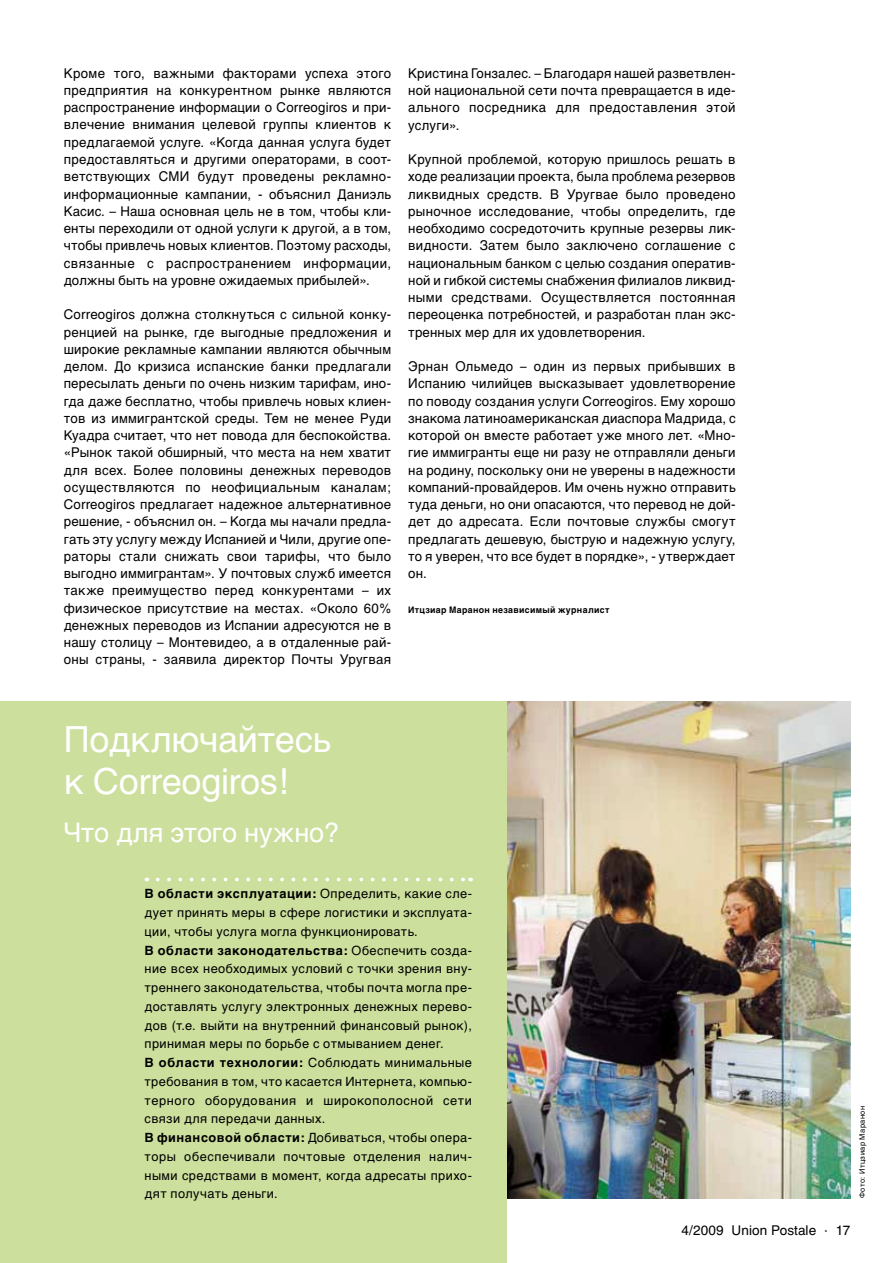
<style>
.page{position:relative;width:893px;height:1263px;background:#fff}
.page>*{position:absolute;margin:0;border:0;box-sizing:border-box;transform-origin:0 0}
.t1{font:36px/42px "Helvetica Cyr Upright";letter-spacing:-.01em;color:#fff}
.t2{font:27px "Helvetica Cyr Upright";letter-spacing:-.005em;color:#fff}
.t3{font:13.5px/17.2px "Helvetica Cyr Upright";letter-spacing:.015em;color:#000;text-align:justify}
.t4{font:12.75px/18.8px "Helvetica Cyr Upright";letter-spacing:.03em;color:#000}
.t5{font:700 12.75px "Helvetica Cyr";letter-spacing:.04em;color:#000}
.t6{font:700 9px "Helvetica Cyr";letter-spacing:.04em;color:#000}
.t7{font:7.5px "Helvetica Cyr Upright";letter-spacing:.05em;color:#000}
.s1{font-family:"Helvetica Cyr Upright";font-weight:400}
.s2{font-family:"Helvetica Cyr";font-weight:700}
</style>
<div class="page">
<img style="left:506px;top:701px;width:344px;height:497px">
<div style="left:0;top:701px;width:506px;height:562px;background:#ccdf9d"></div>
<svg style="left:158px;top:878px;width:313px;height:3px"></svg>
<p class="t3" style="left:64px;top:64px;width:329px">Кроме того, важными факторами успеха этого предприятия на конкурентном рынке являются распространение информации о Correogiros и при&shy;влечение внимания целевой группы клиентов к предлагаемой услуге. «Когда данная услуга будет предоставляться и другими операторами, в соот&shy;ветствующих СМИ будут проведены рекламно&shy;информационные кампании, - объяснил Даниэль Касис. – Наша основная цель не в том, чтобы кли&shy;енты переходили от одной услуги к другой, а в том, чтобы привлечь новых клиентов. Поэтому расходы, связанные с распространением информации, должны быть на уровне ожидаемых прибылей».</p>
<p class="t3" style="left:64px;top:306px;width:329px">Correogiros должна столкнуться с сильной конку&shy;ренцией на рынке, где выгодные предложения и широкие рекламные кампании являются обычным делом. До кризиса испанские банки предлагали пересылать деньги по очень низким тарифам, ино&shy;гда даже бесплатно, чтобы привлечь новых клиен&shy;тов из иммигрантской среды. Тем не менее Руди Куадра считает, что нет повода для беспокойства. «Рынок такой обширный, что места на нем хватит для всех. Более половины денежных переводов осуществляются по неофициальным каналам; Correogiros предлагает надежное альтернативное решение, - объяснил он. – Когда мы начали предла&shy;гать эту услугу между Испанией и Чили, другие опе&shy;раторы стали снижать свои тарифы, что было выгодно иммигрантам». У почтовых служб имеется также преимущество перед конкурентами – их физическое присутствие на местах. «Около 60% денежных переводов из Испании адресуются не в нашу столицу – Монтевидео, а в отдаленные рай&shy;оны страны, - заявила директор Почты Уругвая</p>
<p class="t3" style="left:408px;top:65px;width:329px">Кристина Гонзалес. – Благодаря нашей разветвлен&shy;ной национальной сети почта превращается в иде&shy;ального посредника для предоставления этой услуги».</p>
<p class="t3" style="left:408px;top:151px;width:329px">Крупной проблемой, которую пришлось решать в ходе реализации проекта, была проблема резервов ликвидных средств. В Уругвае было проведено рыночное исследование, чтобы определить, где необходимо сосредоточить крупные резервы лик&shy;видности. Затем было заключено соглашение с национальным банком с целью создания оператив&shy;ной и гибкой системы снабжения филиалов ликвид&shy;ными средствами. Осуществляется постоянная переоценка потребностей, и разработан план экс&shy;тренных мер для их удовлетворения.</p>
<p class="t3" style="left:408px;top:358px;width:329px">Эрнан Ольмедо – один из первых прибывших в Испанию чилийцев высказывает удовлетворение по поводу создания услуги Correogiros. Ему хорошо знакома латиноамериканская диаспора Мадрида, с которой он вместе работает уже много лет. «Мно&shy;гие иммигранты еще ни разу не отправляли деньги на родину, поскольку они не уверены в надежности компаний-провайдеров. Им очень нужно отправить туда деньги, но они опасаются, что перевод не дой&shy;дет до адресата. Если почтовые службы смогут предлагать дешевую, быструю и надежную услугу, то я уверен, что все будет в порядке», - утверждает он.</p>
<p class="t6" style="left:408px;top:604px;width:203px">Итцзиар Маранон независимый журналист</p>
<h1 class="t1" style="left:64px;top:718px;width:269px">Подключайтесь к Correogiros!</h1>
<h2 class="t2" style="left:64px;top:817px;width:277px">Что для этого нужно?</h2>
<p class="t5" style="left:145px;top:886px;width:329px">В области эксплуатации: <span class="s1">Определить, какие сле-</span></p>
<p class="t4" style="left:145px;top:903px;width:329px">дует принять меры в сфере логистики и эксплуата&shy;ции, чтобы услуга могла функционировать.</p>
<p class="t5" style="left:145px;top:943px;width:329px">В области законодательства: <span class="s1">Обеспечить созда-</span></p>
<p class="t4" style="left:145px;top:959px;width:329px">ние всех необходимых условий с точки зрения вну&shy;треннего законодательства, чтобы почта могла пре&shy;доставлять услугу электронных денежных перево&shy;дов (т.е. выйти на внутренний финансовый рынок), принимая меры по борьбе с отмыванием денег.<br><span class="s2">В области технологии:</span> Соблюдать минимальные требования в том, что касается Интернета, компью&shy;терного оборудования и широкополосной сети связи для передачи данных.<br><span class="s2">В финансовой области:</span> Добиваться, чтобы опера&shy;торы обеспечивали почтовые отделения налич&shy;ными средствами в момент, когда адресаты прихо&shy;дят получать деньги.</p>
<p class="t7" style="left:858px;top:1198px;width:94px;rotate:-90deg">Фото: Итцзиар Маранон</p>
<p class="t3" style="left:682px;top:1222px;width:170px">4/2009 Union Postale · 17</p>
</div>
